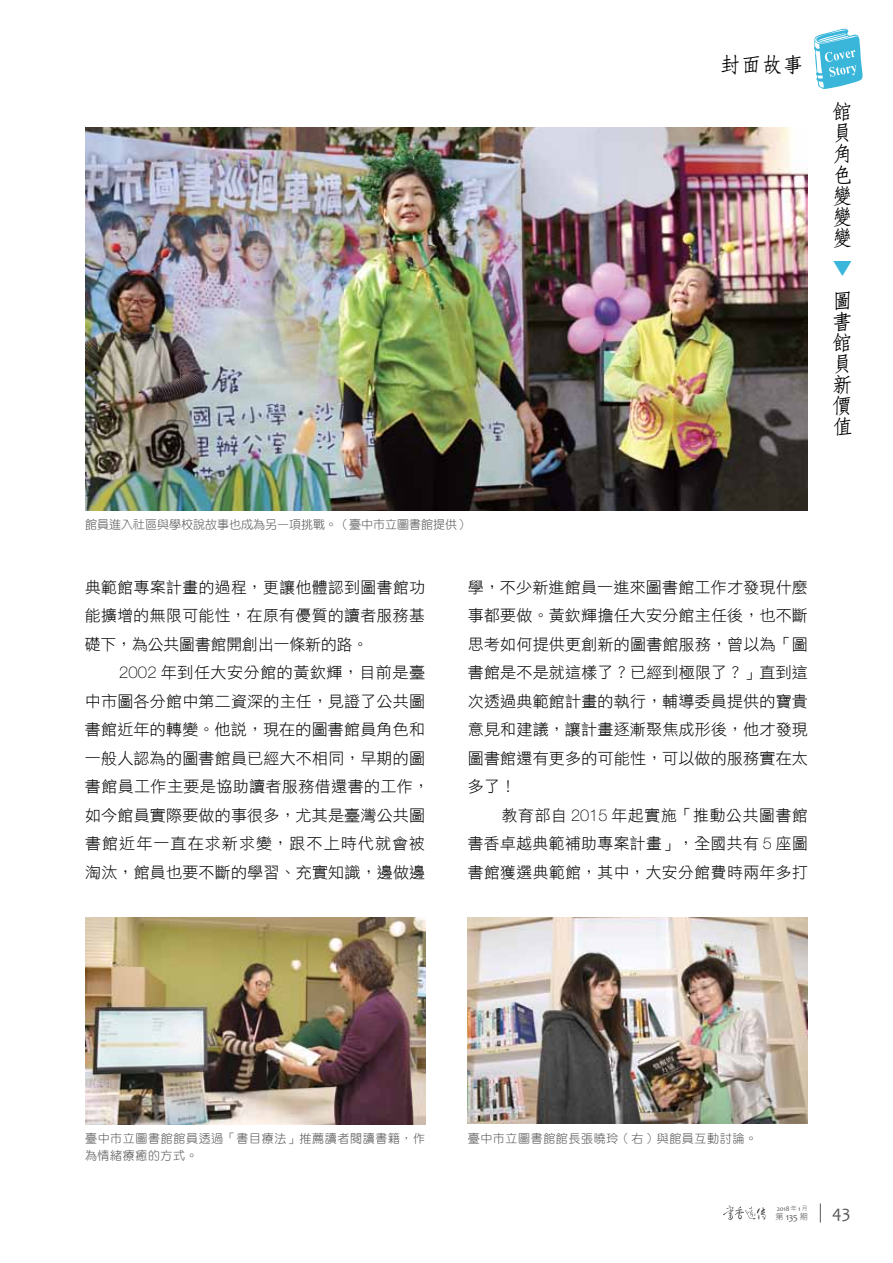
<style>
.page{position:relative;width:893px;height:1263px;background:#fff}
.page>*{position:absolute;margin:0;border:0;box-sizing:border-box;transform-origin:0 0}
.t1{font:500 21px/21px "Han Wang Fang Song";color:#000;text-align:justify}
.t2{font:500 21px "Han Wang Fang Song";color:#39b6da}
.t3{font:18px "Candara";color:#595757}
.t4{font:15.75px/28.5px "DF Hei W3 WINP BF";letter-spacing:.01em;color:#000;text-align:justify}
.t5{font:12px/16.5px "DF Yuan W3 WIN BF";letter-spacing:.05em;color:#595757}
.t6{font:12px "DF Yuan W3 WIN BF";color:#595757}
.t7{font:9.45px "Candara";color:#595757}
.t8{font:6.9px "Candara";color:#595757}
.s1{font-family:"Helvetica Neue LT Std";font-weight:100;font-size:16.35px}
.s2{font-family:"DF Hei W3 WINP BF";font-size:6px}
.s3{font-family:"DF Hei W3 WINP BF";font-size:8.25px}
</style>
<div class="page">
<img style="left:85px;top:128px;width:723px;height:382px">
<svg style="left:820px;top:1203px;width:1px;height:19px"></svg>
<svg style="left:723px;top:1205px;width:42px;height:15px"></svg>
<svg style="left:814px;top:28px;width:49px;height:61px"></svg>
<img style="left:85px;top:917px;width:340px;height:207px">
<img style="left:468px;top:917px;width:340px;height:206px">
<h1 class="t1" style="left:720px;top:54px;width:85px">封面故事</h1>
<h1 class="t1" style="left:832px;top:101px;width:21px">館員角色變變變</h1>
<h1 class="t2" style="left:832px;top:258px;width:22px">▼</h1>
<h1 class="t1" style="left:832px;top:290px;width:21px;text-align:left">圖書館員新價值</h1>
<p class="t6" style="left:85px;top:519px;width:385px">館員進入社區與學校說故事也成為另一項挑戰。（臺中市立圖書館提供）</p>
<p class="t4" style="left:85px;top:573px;width:342px">典範館專案計畫的過程，更讓他體認到圖書館功能擴增的無限可能性，在原有優質的讀者服務基礎下，為公共圖書館開創出一條新的路。</p>
<p class="t4" style="left:85px;top:658px;width:346px;text-align:left;text-indent:34px"><span class="s1">2002</span> 年到任大安分館的黃欽輝，目前是臺中市圖各分館中第二資深的主任，見證了公共圖書館近年的轉變。他說，現在的圖書館員角色和一般人認為的圖書館員已經大不相同，早期的圖書館員工作主要是協助讀者服務借還書的工作，如今館員實際要做的事很多，尤其是臺灣公共圖書館近年一直在求新求變，跟不上時代就會被淘汰，館員也要不斷的學習、充實知識，邊做邊</p>
<p class="t4" style="left:468px;top:573px;width:342px">學，不少新進館員一進來圖書館工作才發現什麼事都要做。黃欽輝擔任大安分館主任後，也不斷思考如何提供更創新的圖書館服務，曾以為「圖書館是不是就這樣了？已經到極限了？」直到這次透過典範館計畫的執行，輔導委員提供的寶貴意見和建議，讓計畫逐漸聚焦成形後，他才發現圖書館還有更多的可能性，可以做的服務實在太多了！</p>
<p class="t4" style="left:468px;top:801px;width:342px;text-indent:34px">教育部自 <span class="s1">2015</span> 年起實施「推動公共圖書館書香卓越典範補助專案計畫」，全國共有 <span class="s1">5</span> 座圖書館獲選典範館，其中，大安分館費時兩年多打</p>
<p class="t5" style="left:85px;top:1130px;width:342px">臺中市立圖書館館員透過「書目療法」推薦讀者閱讀書籍，作為情緒療癒的方式。</p>
<p class="t5" style="left:468px;top:1130px;width:291px">臺中市立圖書館館長張曉玲 ( 右 ) 與館員互動討論。</p>
<p class="t8" style="left:777px;top:1204px;width:33px">2018 <span class="s2">年</span> 1 <span class="s2">月</span></p>
<p class="t7" style="left:775px;top:1211px;width:34px"><span class="s3">第</span> 135 <span class="s3">期</span></p>
<p class="t3" style="left:832px;top:1201px;width:20px">43</p>
</div>
